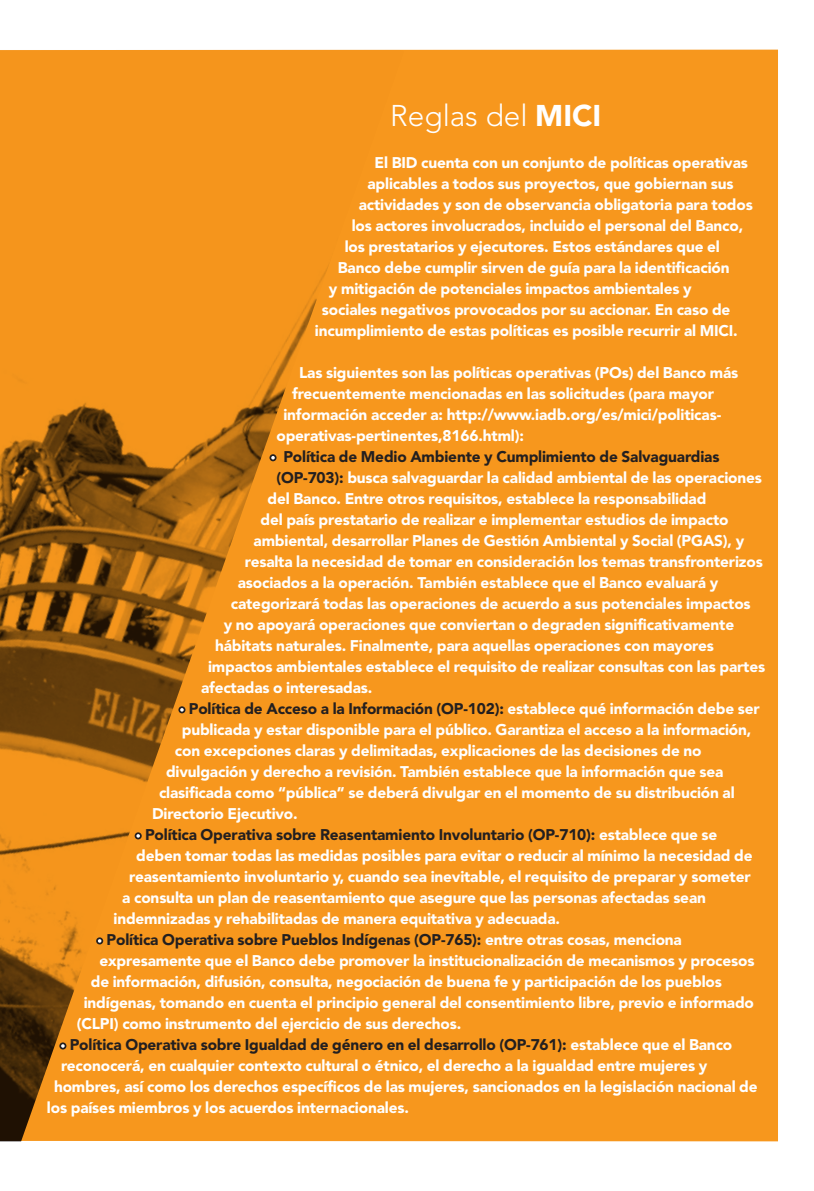
<style>
.page{position:relative;width:814px;height:1191px;background:#fff}
.page>*{position:absolute;margin:0;border:0;box-sizing:border-box;transform-origin:0 0}
.t1{font:300 29.75px "Avenir LT Std";color:#fff}
.t2{font:900 15.4px "Avenir LT Std";letter-spacing:-.01em;color:#fff}
.t3{font:900 15.4px "Avenir LT Std";letter-spacing:-.01em;color:#231f20}
.s1{font-weight:900}
.s2{color:#231f20}
.s3{color:#fff}
</style>
<div class="page">
<div style="left:0;top:50px;width:778px;height:1091px;background:#f7971d"></div>
<img style="left:0;top:50px;width:329px;height:1091px">
<div style="left:269px;top:454px;width:7px;height:7px;border:2px solid #231f20;border-radius:50%"></div>
<div style="left:178px;top:706px;width:7px;height:7px;border:2px solid #231f20;border-radius:50%"></div>
<div style="left:135px;top:832px;width:7px;height:7px;border:2px solid #231f20;border-radius:50%"></div>
<div style="left:96px;top:937px;width:7px;height:7px;border:2px solid #231f20;border-radius:50%"></div>
<div style="left:59px;top:1042px;width:7px;height:7px;border:2px solid #231f20;border-radius:50%"></div>
<h1 class="t1" style="left:390px;top:98px;width:213px">Reglas del <span class="s1">MICI</span></h1>
<p class="t2" style="left:374px;top:153px;width:375px">El BID cuenta con un conjunto de políticas operativas</p>
<p class="t2" style="left:367px;top:174px;width:367px">aplicables a todos sus proyectos, que gobiernan sus</p>
<p class="t2" style="left:359px;top:195px;width:395px">actividades y son de observancia obligatoria para todos</p>
<p class="t2" style="left:352px;top:216px;width:393px">los actores involucrados, incluido el personal del Banco,</p>
<p class="t2" style="left:345px;top:237px;width:376px">los prestatarios y ejecutores. Estos estándares que el</p>
<p class="t2" style="left:338px;top:258px;width:393px">Banco debe cumplir sirven de guía para la identificación</p>
<p class="t2" style="left:329px;top:279px;width:364px">y mitigación de potenciales impactos ambientales y</p>
<p class="t2" style="left:322px;top:300px;width:410px">sociales negativos provocados por su accionar. En caso de</p>
<p class="t2" style="left:315px;top:321px;width:424px">incumplimiento de estas políticas es posible recurrir al MICI.</p>
<p class="t2" style="left:299px;top:363px;width:440px">Las siguientes son las políticas operativas (POs) del Banco más</p>
<p class="t2" style="left:292px;top:384px;width:423px">frecuentemente mencionadas en las solicitudes (para mayor</p>
<p class="t2" style="left:283px;top:405px;width:439px">información acceder a: http://www.iadb.org/es/mici/politicas-</p>
<p class="t2" style="left:276px;top:426px;width:249px">operativas-pertinentes,8166.html):</p>
<p class="t3" style="left:283px;top:447px;width:437px">Política de Medio Ambiente y Cumplimiento de Salvaguardias</p>
<p class="t2" style="left:276px;top:468px;width:487px"><span class="s2">(OP-703):</span> busca salvaguardar la calidad ambiental de las operaciones</p>
<p class="t2" style="left:267px;top:489px;width:440px">del Banco. Entre otros requisitos, establece la responsabilidad</p>
<p class="t2" style="left:260px;top:510px;width:469px">del país prestatario de realizar e implementar estudios de impacto</p>
<p class="t2" style="left:253px;top:531px;width:492px">ambiental, desarrollar Planes de Gestión Ambiental y Social (PGAS), y</p>
<p class="t2" style="left:245px;top:552px;width:519px">resalta la necesidad de tomar en consideración los temas transfronterizos</p>
<p class="t2" style="left:238px;top:573px;width:482px">asociados a la operación. También establece que el Banco evaluará y</p>
<p class="t2" style="left:231px;top:594px;width:521px">categorizará todas las operaciones de acuerdo a sus potenciales impactos</p>
<p class="t2" style="left:224px;top:615px;width:512px">y no apoyará operaciones que conviertan o degraden significativamente</p>
<p class="t2" style="left:215px;top:636px;width:500px">hábitats naturales. Finalmente, para aquellas operaciones con mayores</p>
<p class="t2" style="left:208px;top:657px;width:558px">impactos ambientales establece el requisito de realizar consultas con las partes</p>
<p class="t2" style="left:201px;top:678px;width:173px">afectadas o interesadas.</p>
<p class="t3" style="left:189px;top:699px;width:572px">Política de Acceso a la Información (OP-102): <span class="s3">establece qué información debe ser</span></p>
<p class="t2" style="left:182px;top:720px;width:571px">publicada y estar disponible para el público. Garantiza el acceso a la información,</p>
<p class="t2" style="left:175px;top:741px;width:528px">con excepciones claras y delimitadas, explicaciones de las decisiones de no</p>
<p class="t2" style="left:166px;top:762px;width:559px">divulgación y derecho a revisión. También establece que la información que sea</p>
<p class="t2" style="left:159px;top:783px;width:577px">clasificada como “pública” se deberá divulgar en el momento de su distribución al</p>
<p class="t2" style="left:152px;top:804px;width:147px">Directorio Ejecutivo.</p>
<p class="t3" style="left:145px;top:825px;width:573px">Política Operativa sobre Reasentamiento Involuntario (OP-710): <span class="s3">establece que se</span></p>
<p class="t2" style="left:136px;top:846px;width:617px">deben tomar todas las medidas posibles para evitar o reducir al mínimo la necesidad de</p>
<p class="t2" style="left:129px;top:867px;width:623px">reasentamiento involuntario y, cuando sea inevitable, el requisito de preparar y someter</p>
<p class="t2" style="left:122px;top:888px;width:585px">a consulta un plan de reasentamiento que asegure que las personas afectadas sean</p>
<p class="t2" style="left:113px;top:909px;width:448px">indemnizadas y rehabilitadas de manera equitativa y adecuada.</p>
<p class="t3" style="left:106px;top:930px;width:577px">Política Operativa sobre Pueblos Indígenas (OP-765): <span class="s3">entre otras cosas, menciona</span></p>
<p class="t2" style="left:99px;top:951px;width:656px">expresamente que el Banco debe promover la institucionalización de mecanismos y procesos</p>
<p class="t2" style="left:91px;top:972px;width:632px">de información, difusión, consulta, negociación de buena fe y participación de los pueblos</p>
<p class="t2" style="left:84px;top:993px;width:671px">indígenas, tomando en cuenta el principio general del consentimiento libre, previo e informado</p>
<p class="t2" style="left:77px;top:1014px;width:386px">(CLPI) como instrumento del ejercicio de sus derechos.</p>
<p class="t3" style="left:70px;top:1035px;width:664px">Política Operativa sobre Igualdad de género en el desarrollo (OP-761): <span class="s3">establece que el Banco</span></p>
<p class="t2" style="left:61px;top:1056px;width:648px">reconocerá, en cualquier contexto cultural o étnico, el derecho a la igualdad entre mujeres y</p>
<p class="t2" style="left:54px;top:1077px;width:705px">hombres, así como los derechos específicos de las mujeres, sancionados en la legislación nacional de</p>
<p class="t2" style="left:47px;top:1098px;width:363px">los países miembros y los acuerdos internacionales.</p>
</div>
